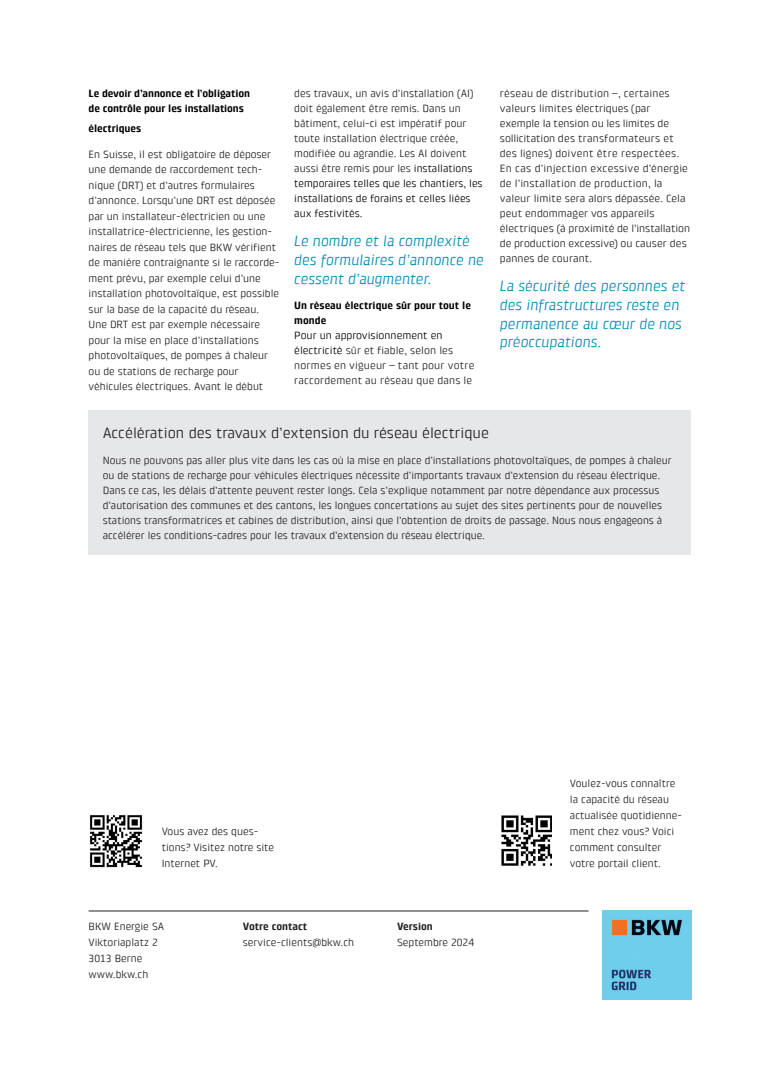
<style>
.page{position:relative;width:780px;height:1088px;background:#fff}
.page>*{position:absolute;margin:0;border:0;box-sizing:border-box;transform-origin:0 0}
.BKW_Quotation_12_15pt_Regular_DE{font:italic 15px/18.8px "Klint Pro";color:#008bb5}
.BKW_Quotation_12_15pt_Regular_DE-2{font:italic 15px/18.8px "Klintfor BKW";color:#008bb5}
.BKW_Subheadline_1_12_15pt_Regular_DE{font:15px "Klint Pro";color:#231f20}
.BKW_Quotation_12_15pt_Regular_DE-3{font:10.62px/15px "Klint Pro";color:#231f20}
.BKW_Subheadline_1_12_15pt_Regular_DE-2{font:10.62px/15px "Klint Pro";color:#231f20}
.BKW_Copy_8_5_12pt_Regular_DE{font:10.62px/15.9px "Klint Pro";color:#231f20}
.BKW_Address_8_5_12pt_Regular_DE{font:10.62px "Klint Pro";color:#231f20}
.BKW_Quotation_12_15pt_Regular_DE-4{font:700 10.62px/15.5px "Klint Pro";letter-spacing:-.01em;color:#000001}
.BKW_Address_8_5_12pt_Regular_DE-2{font:700 10.62px "Klint Pro";color:#231f20}
.s1{font-family:"Klintfor BKW"}
.s2{font-family:"Klintfor BKW";color:#000001}
.s3{font-family:"Klintfor BKW";font-weight:700;color:#000001}
</style>
<div class="page">
<hr style="left:89px;top:911px;width:499px;height:1px;background:#231f20">
<img style="left:602px;top:911px;width:89px;height:88px">
<img style="left:90px;top:815px;width:53px;height:53px">
<img style="left:501px;top:815px;width:50px;height:51px">
<div style="left:89px;top:410px;width:602px;height:144px;background:#e6e7e9"></div>
<p class="BKW_Quotation_12_15pt_Regular_DE-4" style="left:89px;top:85px;width:163px">Le devoir d’annonce et l’obligation de contrôle pour les installations</p>
<p class="BKW_Quotation_12_15pt_Regular_DE-4" style="left:89px;top:120px;width:54px">électriques</p>
<p class="BKW_Quotation_12_15pt_Regular_DE-3" style="left:89px;top:146px;width:192px;line-height:15.5px">En Suisse, il est obligatoire de déposer une demande de raccordement tech&shy;nique (DRT) et d’autres formulaires d’annonce. Lorsqu’une DRT est déposée par un installateur-électricien ou une installatrice-électricienne, les gestion&shy;naires de réseau tels que BKW vérifient de manière contraignante si le raccorde&shy;ment prévu, par exemple celui d’une installation photovoltaïque, est possible sur la base de la capacité du réseau.<br>Une DRT est par exemple nécessaire pour la mise en place d’installations photovoltaïques, de pompes à chaleur ou de stations de recharge pour véhicules électriques. Avant le début</p>
<p class="BKW_Quotation_12_15pt_Regular_DE-3" style="left:294px;top:86px;width:190px">des travaux, un avis d’installation (AI) doit également être remis. Dans un bâtiment, celui-ci est impératif pour toute installation électrique créée, modifiée ou agrandie. <span class="s1">Les AI doivent aussi être remis pour les</span> <span class="s2">installations temporaires telles que les chantiers, les installations de forains et celles liées aux festivités.</span></p>
<p class="BKW_Quotation_12_15pt_Regular_DE-2" style="left:294px;top:232px;width:191px">Le nombre et la complexité des formulaires d’annonce ne cessent d’augmenter.</p>
<p class="BKW_Quotation_12_15pt_Regular_DE-3" style="left:294px;top:298px;width:182px"><span class="s3">Un réseau électrique sûr pour tout le monde<br></span><span class="s2">Pour un approvisionnement en électricité</span> sûr et fiable, selon les normes en vigueur – tant pour votre raccordement au réseau que dans le</p>
<p class="BKW_Quotation_12_15pt_Regular_DE-3" style="left:500px;top:85px;width:192px">réseau de distribution –, certaines valeurs limites électriques (par exemple la tension ou les limites de sollicitation des transformateurs et des lignes) doivent être respectées.<br>En cas d’injection excessive d’énergie de l’installation de production, la valeur limite sera alors dépassée. Cela peut endommager vos appareils électriques (à proximité de l’installation de production excessive) ou causer des pannes de courant.</p>
<p class="BKW_Quotation_12_15pt_Regular_DE" style="left:500px;top:276px;width:187px">La sécurité des personnes et des infrastructures reste en permanence au cœur de nos préoccupations.</p>
<p class="BKW_Subheadline_1_12_15pt_Regular_DE" style="left:103px;top:424px;width:387px">Accélération des travaux d’extension du réseau électrique</p>
<p class="BKW_Subheadline_1_12_15pt_Regular_DE-2" style="left:103px;top:453px;width:570px">Nous ne pouvons pas aller plus vite dans les cas où la mise en place d’installations photovoltaïques, de pompes à chaleur ou de stations de recharge pour véhicules électriques nécessite d’importants travaux d’extension du réseau électrique.<br>Dans ce cas, les délais d’attente peuvent rester longs. Cela s’explique notamment par notre dépendance aux processus d’autorisation des communes et des cantons, les longues concertations au sujet des sites pertinents pour de nouvelles stations transformatrices et cabines de distribution, ainsi que l’obtention de droits de passage. Nous nous engageons à accélérer les conditions-cadres pour les travaux d’extension du réseau électrique.</p>
<p class="BKW_Copy_8_5_12pt_Regular_DE" style="left:162px;top:823px;width:114px">Vous avez des ques&shy;tions? Visitez notre site<br>Internet PV.</p>
<p class="BKW_Address_8_5_12pt_Regular_DE" style="left:89px;top:920px;width:77px">BKW Energie SA</p>
<p class="BKW_Address_8_5_12pt_Regular_DE" style="left:89px;top:936px;width:71px">Viktoriaplatz 2</p>
<p class="BKW_Address_8_5_12pt_Regular_DE" style="left:89px;top:952px;width:55px">3013 Berne</p>
<p class="BKW_Address_8_5_12pt_Regular_DE" style="left:89px;top:968px;width:61px">www.bkw.ch</p>
<p class="BKW_Address_8_5_12pt_Regular_DE-2" style="left:243px;top:920px;width:66px">Votre contact</p>
<p class="BKW_Address_8_5_12pt_Regular_DE" style="left:243px;top:936px;width:113px">service-clients@bkw.ch</p>
<p class="BKW_Address_8_5_12pt_Regular_DE-2" style="left:397px;top:920px;width:37px">Version</p>
<p class="BKW_Address_8_5_12pt_Regular_DE" style="left:397px;top:936px;width:78px">Septembre 2024</p>
<p class="BKW_Copy_8_5_12pt_Regular_DE" style="left:570px;top:775px;width:113px">Voulez-vous connaître la capacité du réseau actualisée quotidienne&shy;ment chez vous? Voici comment consulter votre portail client.</p>
</div>
